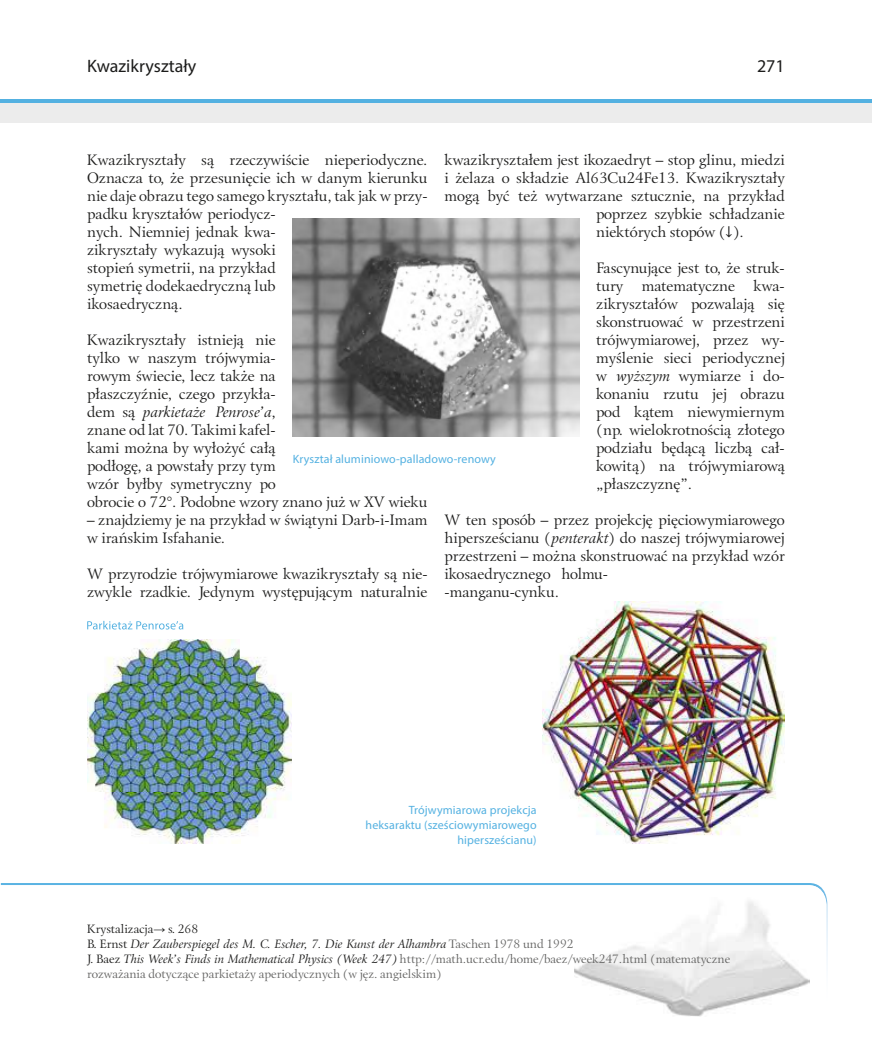
<style>
.page{position:relative;width:872px;height:1042px;background:#fff}
.page>*{position:absolute;margin:0;border:0;box-sizing:border-box;transform-origin:0 0}
.t1{font:18px "Myriad Pro";color:#1c1c1b}
.t2{font:15px/18px "Eunice EFN";color:#1c1c1b}
.t3{font:12px/15px "Eunice EFN";color:#636362}
.t4{font:12px/15px "Myriad Pro";letter-spacing:.01em;color:#54b1e1;text-align:right}
.s1{font-style:italic}
.s2{font-family:"Cambria"}
.s3{color:#1c1c1b}
.s4{font-family:"Arial";color:#1c1c1b}
.s5{font-style:italic;color:#1c1c1b}
</style>
<div class="page">
<hr style="left:0;top:99px;width:872px;height:3px;background:#54b1e1">
<div style="left:0;top:103px;width:872px;height:19px;background:#ececec"></div>
<img style="left:574px;top:901px;width:235px;height:115px">
<img style="left:87px;top:639px;width:204px;height:204px">
<img style="left:293px;top:218px;width:286px;height:219px">
<img style="left:542px;top:601px;width:242px;height:242px">
<svg style="left:87px;top:621px;width:96px;height:8px"></svg>
<p class="t1" style="left:87px;top:55px;width:110px">Kwazikryształy</p>
<p class="t1" style="left:757px;top:55px;width:29px">271</p>
<p class="t2" style="left:87px;top:151px;width:342px">Kwazikryształy są rzeczywiście nieperiodyczne.<br>Oznacza to, że przesunięcie ich w danym kierunku nie daje obrazu tego samego kryształu, tak jak w przy&shy;padku kryształów periodycz-<br>nych. Niemniej jednak kwa-<br>zikryształy wykazują wysoki<br>stopień symetrii, na przykład<br>symetrię dodekaedryczną lub<br>ikosaedryczną.</p>
<p class="t2" style="left:87px;top:331px;width:342px">Kwazikryształy istnieją nie<br>tylko w naszym trójwymia-<br>rowym świecie, lecz także na<br>płaszczyźnie, czego przykła-<br>dem są <span class="s1">parkietaże Penrose’a</span>,<br>znane od lat 70. Takimi kafel-<br>kami można by wyłożyć całą<br>podłogę, a powstały przy tym<br>wzór byłby symetryczny po<br>obrocie o 72°. Podobne wzory znano już w XV wieku</p>
<p class="t2" style="left:87px;top:511px;width:342px">– znajdziemy je na przykład w świątyni Darb-i-Imam w irańskim Isfahanie.</p>
<p class="t2" style="left:87px;top:565px;width:342px">W przyrodzie trójwymiarowe kwazikryształy są nie&shy;zwykle rzadkie. Jedynym występującym naturalnie</p>
<p class="t2" style="left:444px;top:151px;width:342px">kwazikryształem jest ikozaedryt – stop glinu, miedzi</p>
<p class="t2" style="left:444px;top:169px;width:342px">i żelaza o składzie Al63Cu24Fe13. Kwazikryształy</p>
<p class="t2" style="left:444px;top:187px;width:342px">mogą być też wytwarzane sztucznie, na przykład</p>
<p class="t2" style="left:596px;top:205px;width:190px">poprzez szybkie schładzanie</p>
<p class="t2" style="left:596px;top:223px;width:149px">niektórych stopów (<span class="s2">↓</span>).</p>
<p class="t2" style="left:596px;top:259px;width:190px;text-align:justify">Fascynujące jest to, że struk&shy;tury matematyczne kwa&shy;zikryształów pozwalają się skonstruować w przestrzeni trójwymiarowej, przez wy&shy;myślenie sieci periodycznej w <span class="s1">wyższym</span> wymiarze i do&shy;konaniu rzutu jej obrazu pod kątem niewymiernym (np. wielokrotnością złotego podziału będącą liczbą cał&shy;kowitą) na trójwymiarową „płaszczyznę”.</p>
<p class="t2" style="left:444px;top:511px;width:342px">W ten sposób – przez projekcję pięciowymiarowego hipersześcianu (<span class="s1">penterakt</span>) do naszej trójwymiarowej przestrzeni – można skonstruować na przykład wzór ikosaedrycznego holmu-<br>-manganu-cynku.</p>
<p class="t4" style="left:293px;top:451px;width:205px">Kryształ aluminiowo-palladowo-renowy</p>
<p class="t4" style="left:366px;top:802px;width:172px">Trójwymiarowa projekcja heksaraktu (sześciowymiarowego hipersześcianu)</p>
<p class="t3" style="left:87px;top:922px;width:644px"><span class="s3">Krystalizacja</span><span class="s4">→</span> <span class="s3">s. 268<br>B. Ernst</span> <span class="s5">Der Zauberspiegel des M. C. Escher, 7. Die Kunst der Alhambra</span> Taschen 1978 und 1992<br><span class="s3">J. Baez</span> <span class="s5">This Week’s Finds in Mathematical Physics (Week 247)</span> http://math.ucr.edu/home/baez/week247.html (matematyczne rozważania dotyczące parkietaży aperiodycznych (w jęz. angielskim)</p>
</div>
